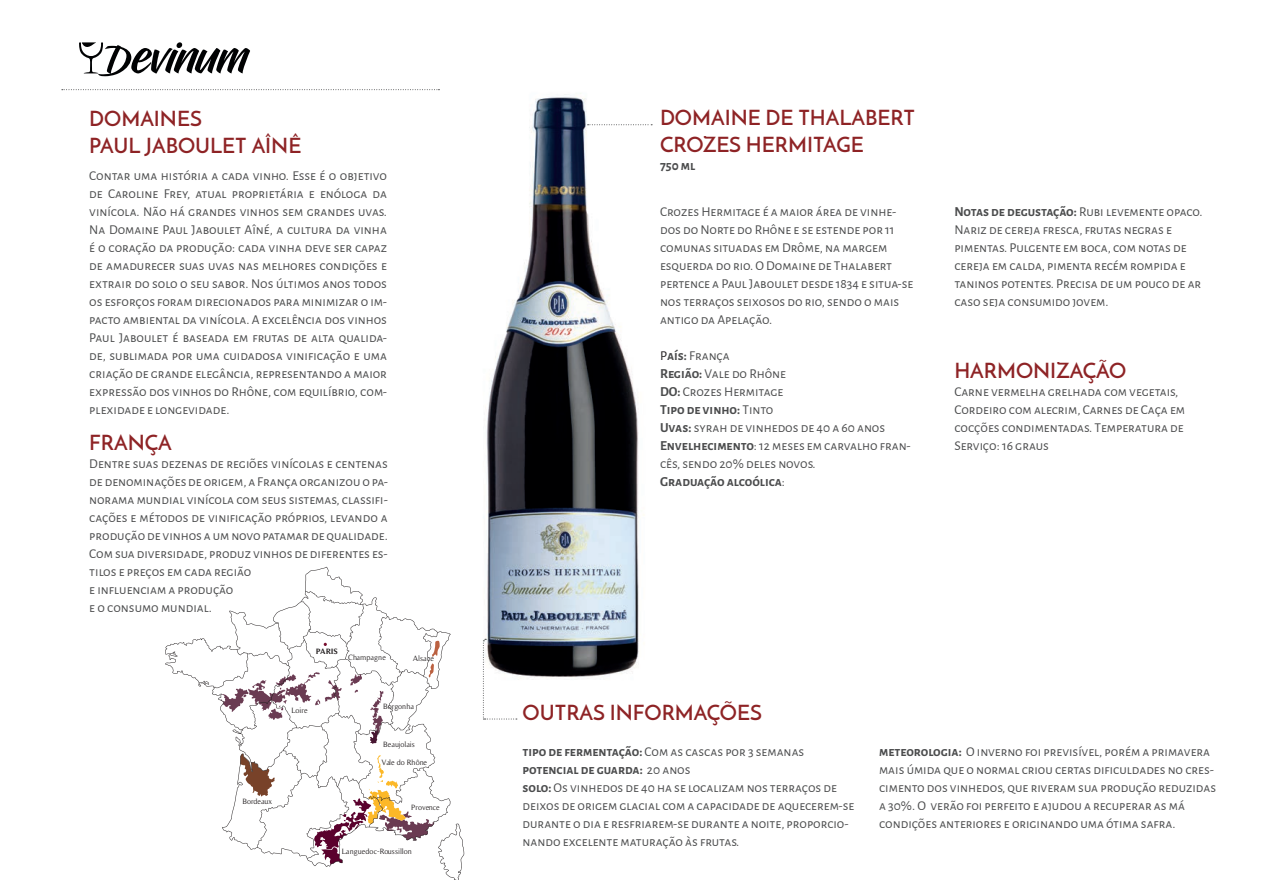
<style>
.page{position:relative;width:1263px;height:893px;background:#fff}
.page>*{position:absolute;margin:0;border:0;box-sizing:border-box;transform-origin:0 0}
.t1{font:21px/27px "Reem Kufi";color:#8e2325}
.t2{font:13.5px/18px "Alegreya Sans SC";color:#4b4c4d}
.t3{font:700 13.5px "Alegreya Sans SC";color:#4b4c4d}
.t4{font:7.8px "Timeless";color:#231f20}
.t5{font:700 7.8px "Timeless";color:#231f20}
.s1{color:#231f20}
.s2{font-weight:700}
</style>
<div class="page">
<img style="left:482px;top:94px;width:171px;height:597px">
<svg style="left:79px;top:42px;width:171px;height:34px"></svg>
<svg style="left:588px;top:124px;width:64px;height:1px"></svg>
<svg style="left:62px;top:89px;width:377px;height:1px"></svg>
<svg style="left:483px;top:639px;width:34px;height:81px"></svg>
<svg style="left:165px;top:567px;width:299px;height:313px"></svg>
<svg style="left:220px;top:672px;width:122px;height:48px"></svg>
<svg style="left:350px;top:674px;width:12px;height:19px"></svg>
<h1 class="t1" style="left:89px;top:107px;width:214px">DOMAINES<br>PAUL JABOULET AÎNÊ</h1>
<p class="t2" style="left:89px;top:166px;width:299px;text-align:justify">Contar uma história a cada vinho. Esse é o objetivo de Caroline Frey, atual proprietária e enóloga da vinícola. Não há grandes vinhos sem grandes uvas.<br>Na Domaine Paul Jaboulet Aîné, a cultura da vinha é o coração da produção: cada vinha deve ser capaz de amadurecer suas uvas nas melhores condições e extrair do solo o seu sabor. Nos últimos anos todos os esforços foram direcionados para minimizar o im&shy;pacto ambiental da vinícola. A excelência dos vinhos Paul Jaboulet é baseada em frutas de alta qualida&shy;de, sublimada por uma cuidadosa vinificação e uma criação de grande elegância, representando a maior expressão dos vinhos do Rhône, com equilíbrio, com&shy;plexidade e longevidade.</p>
<h1 class="t1" style="left:89px;top:431px;width:84px">FRANÇA</h1>
<p class="t2" style="left:89px;top:454px;width:300px">Dentre suas dezenas de regiões vinícolas e centenas de denominações de origem, a França organizou o pa&shy;norama mundial vinícola com seus sistemas, classifi&shy;cações e métodos de vinificação próprios, levando a produção de vinhos a um novo patamar de qualidade.<br>Com sua diversidade, produz vinhos de diferentes es&shy;tilos e preços em cada região<br>e influenciam a produção<br>e o consumo mundial.</p>
<p class="t5" style="left:316px;top:647px;width:23px">PARIS</p>
<p class="t4" style="left:348px;top:653px;width:40px">Champagne</p>
<p class="t4" style="left:413px;top:654px;width:23px">Alsace</p>
<p class="t4" style="left:291px;top:706px;width:18px">Loire</p>
<p class="t4" style="left:242px;top:796px;width:31px">Bordeaux</p>
<p class="t4" style="left:383px;top:702px;width:32px">Borgonha</p>
<p class="t4" style="left:383px;top:740px;width:33px">Beaujolais</p>
<p class="t4" style="left:381px;top:758px;width:47px">Vale do Rhône</p>
<p class="t4" style="left:411px;top:803px;width:30px">Provence</p>
<p class="t4" style="left:342px;top:847px;width:72px">Languedoc-Roussillon</p>
<h1 class="t1" style="left:660px;top:106px;width:256px">DOMAINE DE THALABERT<br>CROZES HERMITAGE</h1>
<p class="t3" style="left:660px;top:156px;width:37px">750 ml</p>
<p class="t2" style="left:660px;top:202px;width:255px">Crozes Hermitage é a maior área de vinhe&shy;dos do Norte do Rhône e se estende por 11 comunas situadas em Drôme, na margem esquerda do rio. O Domaine de Thalabert pertence a Paul Jaboulet desde 1834 e situa-se nos terraços seixosos do rio, sendo o mais antigo da Apelação.</p>
<p class="t2" style="left:660px;top:346px;width:252px"><span class="s1">P</span><span class="s2">aís:</span> França<br><span class="s2">Região:</span> Vale do Rhône<br><span class="s2">DO:</span> Crozes Hermitage<br><span class="s2">Tipo de vinho:</span> Tinto<br><span class="s2">Uvas:</span> syrah de vinhedos de 40 a 60 anos<br><span class="s2">Envelhecimento</span>: 12 meses em carvalho fran&shy;cês, sendo 20% deles novos.<br><span class="s2">Graduação alcoólica</span>:</p>
<p class="t2" style="left:954px;top:202px;width:250px"><span class="s2">Notas de degustação:</span> Rubi levemente opaco.<br>Nariz de cereja fresca, frutas negras e pimentas. Pulgente em boca, com notas de cereja em calda, pimenta recém rompida e taninos potentes. Precisa de um pouco de ar caso seja consumido jovem.</p>
<h1 class="t1" style="left:954px;top:359px;width:173px">HARMONIZAÇÃO</h1>
<p class="t2" style="left:954px;top:382px;width:232px">Carne vermelha grelhada com vegetais, Cordeiro com alecrim, Carnes de Caça em cocções condimentadas. Temperatura de Serviço: 16 graus</p>
<h1 class="t1" style="left:523px;top:701px;width:241px">OUTRAS INFORMAÇÕES</h1>
<p class="t2" style="left:523px;top:742px;width:333px"><span class="s2">tipo de fermentação:</span> Com as cascas por 3 semanas <span class="s2">potencial de guarda:</span> 20 anos<br><span class="s2">solo:</span> Os vinhedos de 40 ha se localizam nos terraços de deixos de origem glacial com a capacidade de aquecerem-se durante o dia e resfriarem-se durante a noite, proporcio&shy;nando excelente maturação às frutas.</p>
<p class="t2" style="left:879px;top:742px;width:338px"><span class="s2">meteorologia:</span> O inverno foi previsível, porém a primavera mais úmida que o normal criou certas dificuldades no cres&shy;cimento dos vinhedos, que riveram sua produção reduzidas a 30%. O verão foi perfeito e ajudou a recuperar as má condições anteriores e originando uma ótima safra.</p>
</div>
